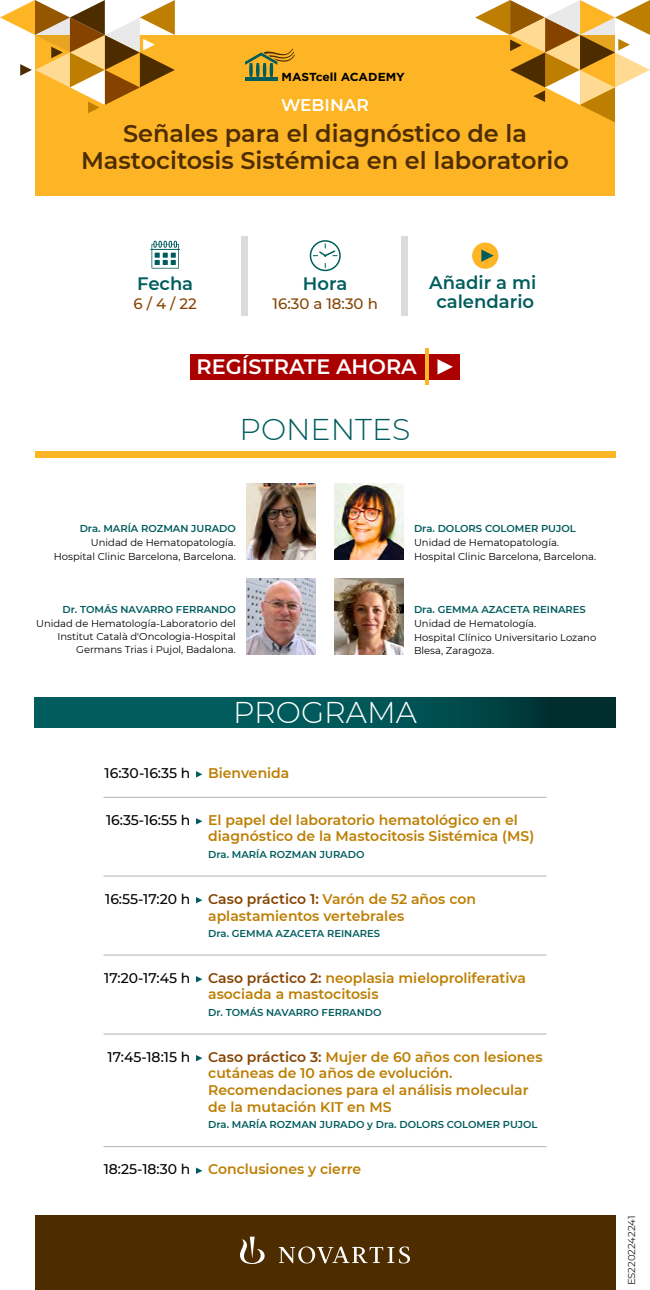
<style>
.page{position:relative;width:650px;height:1290px;background:#fff}
.page>*{position:absolute;margin:0;border:0;box-sizing:border-box;transform-origin:0 0}
.t1{font:300 30px "Montserrat";color:#005c5d}
.t2{font:300 30px "Montserrat";color:#fff}
.t3{font:600 24px/27px "Montserrat";color:#4d2c00;text-align:center}
.t4{font:600 20.8px "Montserrat";color:#fff}
.t5{font:600 18px/18.8px "Montserrat";color:#005c5d;text-align:center}
.t6{font:600 17px "Montserrat";color:#fff}
.t7{font:500 15px "Montserrat";color:#864300}
.t8{font:600 14px/16.8px "Montserrat";color:#bd7e02}
.t9{font:500 14px "Montserrat";color:#000}
.t10{font:700 11.6px "Gotham";color:#000;scale:1.04 1}
.t11{font:10px/13.8px "Montserrat";color:#000;text-align:right}
.t12{font:600 10px "Montserrat";color:#005c5d}
.t13{font:10px "Montserrat";color:#212125}
.s1{color:#864300}
</style>
<div class="page">
<div style="left:190px;top:354px;width:270px;height:26px;background:#ab0000"></div>
<hr style="left:426px;top:349px;width:3px;height:36px;background:#fdb525">
<svg style="left:437px;top:359px;width:16px;height:16px"></svg>
<img style="left:334px;top:578px;width:69px;height:77px">
<img style="left:334px;top:483px;width:69px;height:77px">
<img style="left:247px;top:578px;width:69px;height:77px">
<img style="left:247px;top:483px;width:69px;height:77px">
<div style="left:35px;top:35px;width:580px;height:161px;background:#fdb525"></div>
<hr style="left:245px;top:78px;width:32px;height:3px;background:#005c5d">
<svg style="left:245px;top:48px;width:50px;height:29px"></svg>
<svg style="left:475px;top:0;width:175px;height:122px"></svg>
<svg style="left:0;top:0;width:175px;height:113px"></svg>
<svg style="left:310px;top:241px;width:30px;height:29px"></svg>
<div style="left:310px;top:240px;width:31px;height:31px;border:2px solid #005c5d;border-radius:50%"></div>
<svg style="left:313px;top:244px;width:24px;height:24px"></svg>
<div style="left:402px;top:236px;width:6px;height:80px;background:#dcdbdc"></div>
<div style="left:242px;top:236px;width:6px;height:80px;background:#dcdbdc"></div>
<svg style="left:151px;top:241px;width:29px;height:28px"></svg>
<div style="left:472px;top:243px;width:26px;height:26px;background:#fdb525;border-radius:50%"></div>
<svg style="left:481px;top:250px;width:13px;height:12px"></svg>
<div style="left:35px;top:452px;width:580px;height:6px;background:#fdb525"></div>
<div style="left:35px;top:697px;width:580px;height:30px;background:linear-gradient(to right,#00696a,#003839)"></div>
<div style="left:35px;top:1215px;width:580px;height:75px;background:#4d2c00"></div>
<svg style="left:240px;top:1237px;width:170px;height:27px"></svg>
<svg style="left:196px;top:818px;width:6px;height:7px"></svg>
<svg style="left:196px;top:771px;width:6px;height:7px"></svg>
<svg style="left:196px;top:1168px;width:6px;height:6px"></svg>
<svg style="left:196px;top:897px;width:6px;height:6px"></svg>
<svg style="left:196px;top:976px;width:6px;height:6px"></svg>
<svg style="left:196px;top:1055px;width:6px;height:6px"></svg>
<hr style="left:104px;top:876px;width:442px;height:1px;background:#b2b2b2">
<hr style="left:104px;top:797px;width:442px;height:1px;background:#b2b2b2">
<hr style="left:104px;top:955px;width:442px;height:1px;background:#b2b2b2">
<hr style="left:104px;top:1034px;width:442px;height:1px;background:#b2b2b2">
<hr style="left:104px;top:1146px;width:442px;height:1px;background:#b2b2b2">
<p class="t10" style="left:282px;top:69px;width:120px">MASTcell ACADEMY</p>
<p class="t6" style="left:281px;top:93px;width:89px">WEBINAR</p>
<h2 class="t3" style="left:81px;top:119px;width:489px">Señales para el diagnóstico de la<br>Mastocitosis Sistémica en el laboratorio</h2>
<p class="t5" style="left:137px;top:273px;width:58px">Fecha</p>
<p class="t5" style="left:429px;top:272px;width:108px">Añadir a mi calendario</p>
<p class="t5" style="left:303px;top:273px;width:46px">Hora</p>
<p class="t7" style="left:134px;top:293px;width:65px">6 / 4 / 22</p>
<p class="t7" style="left:273px;top:293px;width:107px">16:30 a 18:30 h</p>
<h3 class="t4" style="left:197px;top:352px;width:222px">REGÍSTRATE AHORA</h3>
<h1 class="t1" style="left:240px;top:409px;width:172px">PONENTES</h1>
<p class="t12" style="left:80px;top:521px;width:158px">Dra. MARÍA ROZMAN JURADO</p>
<p class="t11" style="left:54px;top:535px;width:184px">Unidad de Hematopatología.<br>Hospital Clinic Barcelona, Barcelona.</p>
<p class="t12" style="left:63px;top:603px;width:175px">Dr. TOMÁS NAVARRO FERRANDO</p>
<p class="t11" style="left:36px;top:617px;width:201px;line-height:13px">Unidad de Hematología-Laboratorio del<br>Institut Català d'Oncologia-Hospital<br>Germans Trias i Pujol, Badalona.</p>
<p class="t12" style="left:414px;top:521px;width:163px">Dra. DOLORS COLOMER PUJOL</p>
<p class="t11" style="left:414px;top:535px;width:184px;text-align:left">Unidad de Hematopatología.<br>Hospital Clinic Barcelona, Barcelona.</p>
<p class="t12" style="left:414px;top:603px;width:173px">Dra. GEMMA AZACETA REINARES</p>
<p class="t11" style="left:414px;top:616px;width:184px;line-height:13.4px;text-align:left">Unidad de Hematología.<br>Hospital Clínico Universitario Lozano<br>Blesa, Zaragoza.</p>
<h1 class="t2" style="left:233px;top:692px;width:185px">PROGRAMA</h1>
<p class="t9" style="left:105px;top:763px;width:87px">16:30-16:35 h</p>
<p class="t8" style="left:208px;top:764px;width:83px">Bienvenida</p>
<p class="t9" style="left:106px;top:810px;width:86px">16:35-16:55 h</p>
<p class="t8" style="left:208px;top:811px;width:328px">El papel del laboratorio hematológico en el diagnóstico de la Mastocitosis Sistémica (MS)</p>
<p class="t12" style="left:208px;top:847px;width:158px">Dra. MARÍA ROZMAN JURADO</p>
<p class="t9" style="left:105px;top:889px;width:87px">16:55-17:20 h</p>
<p class="t8" style="left:208px;top:890px;width:269px"><span class="s1">Caso práctico 1:</span> Varón de 52 años con aplastamientos vertebrales</p>
<p class="t12" style="left:208px;top:926px;width:173px">Dra. GEMMA AZACETA REINARES</p>
<p class="t9" style="left:104px;top:968px;width:88px">17:20-17:45 h</p>
<p class="t8" style="left:208px;top:969px;width:319px"><span class="s1">Caso práctico 2:</span> neoplasia mieloproliferativa asociada a mastocitosis</p>
<p class="t12" style="left:208px;top:1005px;width:175px">Dr. TOMÁS NAVARRO FERRANDO</p>
<p class="t9" style="left:108px;top:1047px;width:84px">17:45-18:15 h</p>
<p class="t8" style="left:208px;top:1048px;width:336px"><span class="s1">Caso práctico 3:</span> Mujer de 60 años con lesiones cutáneas de 10 años de evolución.<br>Recomendaciones para el análisis molecular de la mutación KIT en MS</p>
<p class="t12" style="left:208px;top:1118px;width:331px">Dra. MARÍA ROZMAN JURADO y Dra. DOLORS COLOMER PUJOL</p>
<p class="t9" style="left:104px;top:1159px;width:88px">18:25-18:30 h</p>
<p class="t8" style="left:208px;top:1160px;width:155px">Conclusiones y cierre</p>
<p class="t13" style="left:625px;top:1285px;width:71px;rotate:-90deg">ES2202242241</p>
</div>
